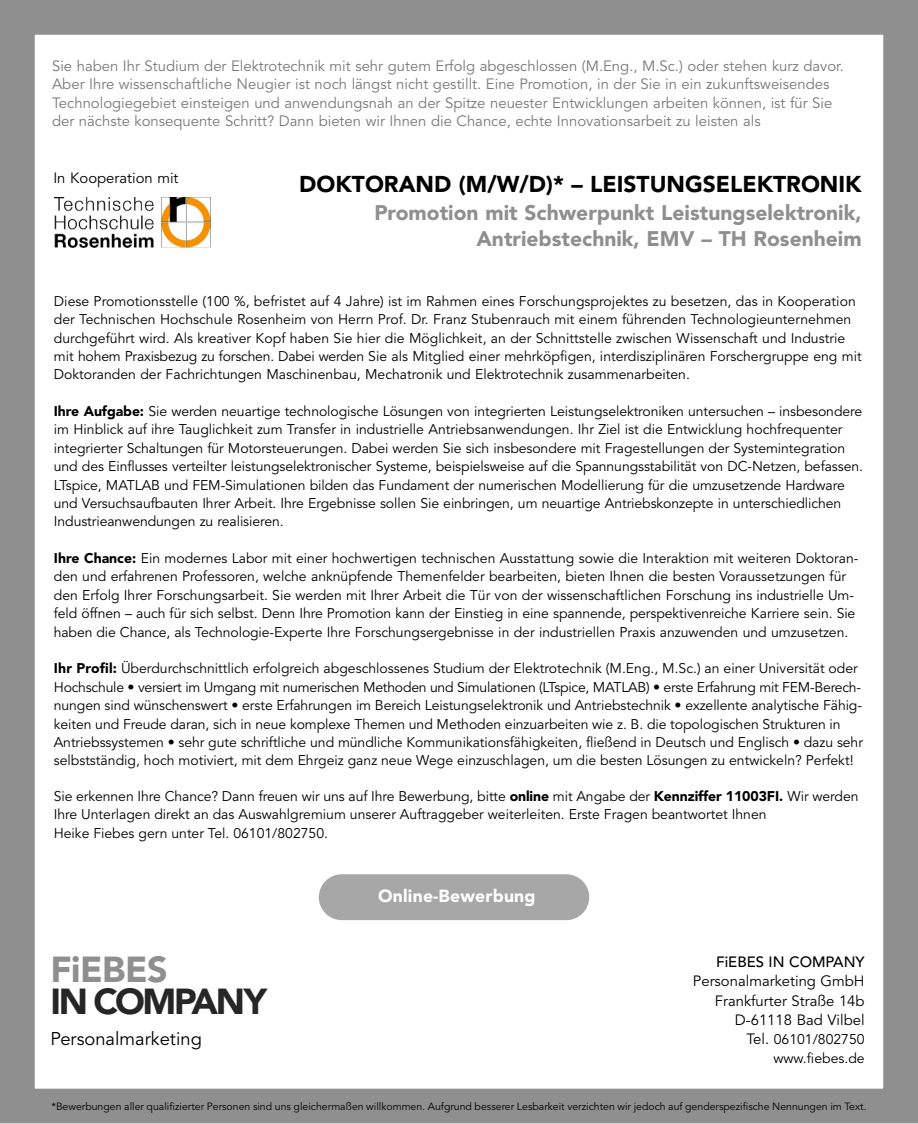
<style>
.page{position:relative;width:918px;height:1124px;background:#fff}
.page>*{position:absolute;margin:0;border:0;box-sizing:border-box;transform-origin:0 0}
.t1{font:900 35.88px "Avenir LT";letter-spacing:-.06em;color:#262626}
.t2{font:900 35.88px "Avenir LT";letter-spacing:-.01em;color:#8f8f8f}
.t3{font:900 22.75px "Avenir LT";color:#000}
.t4{font:900 21px/26.1px "Avenir LT";color:#8f8f8f;text-align:right}
.t5{font:18.38px "Avenir LT";color:#000}
.t6{font:900 17.5px "Avenir LT";letter-spacing:.01em;color:#fff}
.t7{font:14.88px/18.4px "Avenir LT";color:#787878}
.t8{font:14.88px/19.2px "Avenir LT";color:#000;text-align:right}
.t9{font:500 14.88px "Avenir LT";color:#000}
.t10{font:14px/18.4px "Avenir LT";letter-spacing:-.005em;color:#000}
.t11{font:10.5px "Avenir LT";color:#000}
.s1{font-weight:900}
.s2{font-size:14.88px}
</style>
<div class="page">
<div style="left:0;top:0;width:918px;height:1123px;border:35px solid #8f8f8f"></div>
<div style="left:319px;top:874px;width:270px;height:46px;background:#a7a7a7;border-radius:23px"></div>
<img style="left:54px;top:197px;width:156px;height:50px">
<p class="t7" style="left:52px;top:58px;width:793px">Sie haben Ihr Studium der Elektrotechnik mit sehr gutem Erfolg abgeschlossen (M.Eng., M.Sc.) oder stehen kurz davor.<br>Aber Ihre wissenschaftliche Neugier ist noch längst nicht gestillt. Eine Promotion, in der Sie in ein zukunftsweisendes Technologiegebiet einsteigen und anwendungsnah an der Spitze neuester Entwicklungen arbeiten können, ist für Sie der nächste konsequente Schritt? Dann bieten wir Ihnen die Chance, echte Innovationsarbeit zu leisten als</p>
<p class="t8" style="left:53px;top:170px;width:127px">In Kooperation mit</p>
<h2 class="t3" style="left:299px;top:175px;width:564px">DOKTORAND (M/W/D)* – LEISTUNGSELEKTRONIK</h2>
<h3 class="t4" style="left:374px;top:201px;width:489px">Promotion mit Schwerpunkt Leistungselektronik,<br>Antriebstechnik, EMV – TH Rosenheim</h3>
<p class="t10" style="left:54px;top:293px;width:809px">Diese Promotionsstelle (100 %, befristet auf 4 Jahre) ist im Rahmen eines Forschungsprojektes zu besetzen, das in Kooperation der Technischen Hochschule Rosenheim von Herrn Prof. Dr. Franz Stubenrauch mit einem führenden Technologieunternehmen durchgeführt wird. Als kreativer Kopf haben Sie hier die Möglichkeit, an der Schnittstelle zwischen Wissenschaft und Industrie mit hohem Praxisbezug zu forschen. Dabei werden Sie als Mitglied einer mehrköpfigen, interdisziplinären Forschergruppe eng mit Doktoranden der Fachrichtungen Maschinenbau, Mechatronik und Elektrotechnik zusammenarbeiten.</p>
<p class="t10" style="left:54px;top:403px;width:810px"><span class="s1">Ihre Aufgabe:</span> Sie werden neuartige technologische Lösungen von integrierten Leistungselektroniken untersuchen – insbesondere im Hinblick auf ihre Tauglichkeit zum Transfer in industrielle Antriebsanwendungen. Ihr Ziel ist die Entwicklung hochfrequenter integrierter Schaltungen für Motorsteuerungen. Dabei werden Sie sich insbesondere mit Fragestellungen der Systemintegration und des Einflusses verteilter leistungselektronischer Systeme, beispielsweise auf die Spannungsstabilität von DC-Netzen, befassen.<br>LTspice, MATLAB und FEM-Simulationen bilden das Fundament der numerischen Modellierung für die umzusetzende Hardware und Versuchsaufbauten Ihrer Arbeit. Ihre Ergebnisse sollen Sie einbringen, um neuartige Antriebskonzepte in unterschiedlichen Industrieanwendungen zu realisieren.</p>
<p class="t10" style="left:54px;top:550px;width:806px"><span class="s1">Ihre Chance:</span> Ein modernes Labor mit einer hochwertigen technischen Ausstattung sowie die Interaktion mit weiteren Doktoran&shy;den und erfahrenen Professoren, welche anknüpfende Themenfelder bearbeiten, bieten Ihnen die besten Voraussetzungen für den Erfolg Ihrer Forschungsarbeit. Sie werden mit Ihrer Arbeit die Tür von der wissenschaftlichen Forschung ins industrielle Um&shy;feld öffnen – auch für sich selbst. Denn Ihre Promotion kann der Einstieg in eine spannende, perspektivenreiche Karriere sein. Sie haben die Chance, als Technologie-Experte Ihre Forschungsergebnisse in der industriellen Praxis anzuwenden und umzusetzen.</p>
<p class="t10" style="left:54px;top:661px;width:811px"><span class="s1">Ihr Profil:</span> Überdurchschnittlich erfolgreich abgeschlossenes Studium der Elektrotechnik (M.Eng., M.Sc.) an einer Universität oder Hochschule • versiert im Umgang mit numerischen Methoden und Simulationen (LTspice, MATLAB) • erste Erfahrung mit FEM-Berech&shy;nungen sind wünschenswert • erste Erfahrungen im Bereich Leistungselektronik und Antriebstechnik • exzellente analytische Fähig&shy;keiten und Freude daran, sich in neue komplexe Themen und Methoden einzuarbeiten wie z. B. die topologischen Strukturen in Antriebssystemen • sehr gute schriftliche und mündliche Kommunikationsfähigkeiten, fließend in Deutsch und Englisch • dazu sehr selbstständig, hoch motiviert, mit dem Ehrgeiz ganz neue Wege einzuschlagen, um die besten Lösungen zu entwickeln? Perfekt!</p>
<p class="t10" style="left:54px;top:788px;width:806px">Sie erkennen Ihre Chance? Dann freuen wir uns auf Ihre Bewerbung, bitte <span class="s1">online</span> mit Angabe der <span class="s1">Kennziffer 11003FI.</span> Wir werden<br>Ihre Unterlagen direkt an das Auswahlgremium unserer Auftraggeber weiterleiten. Erste Fragen beantwortet Ihnen<br>Heike Fiebes gern unter Tel. 06101/802750.</p>
<p class="t6" style="left:378px;top:888px;width:159px">Online-Bewerbung</p>
<h1 class="t2" style="left:50px;top:955px;width:119px">FiEBES</h1>
<h1 class="t1" style="left:50px;top:986px;width:218px">IN COMPANY</h1>
<h3 class="t5" style="left:50px;top:1032px;width:153px">Personalmarketing</h3>
<p class="t9" style="left:716px;top:956px;width:150px">FiEBES IN COMPANY</p>
<p class="t8" style="left:693px;top:973px;width:173px">Personalmarketing GmbH<br>Frankfurter Straße 14b<br>D-61118 Bad Vilbel</p>
<p class="t10" style="left:746px;top:1031px;width:120px;line-height:19.2px;text-align:right"><span class="s2">Tel.</span> 06101/802750 www.fiebes.de</p>
<p class="t11" style="left:51px;top:1102px;width:817px">*Bewerbungen aller qualifizierter Personen sind uns gleichermaßen willkommen. Aufgrund besserer Lesbarkeit verzichten wir jedoch auf genderspezifische Nennungen im Text.</p>
</div>
